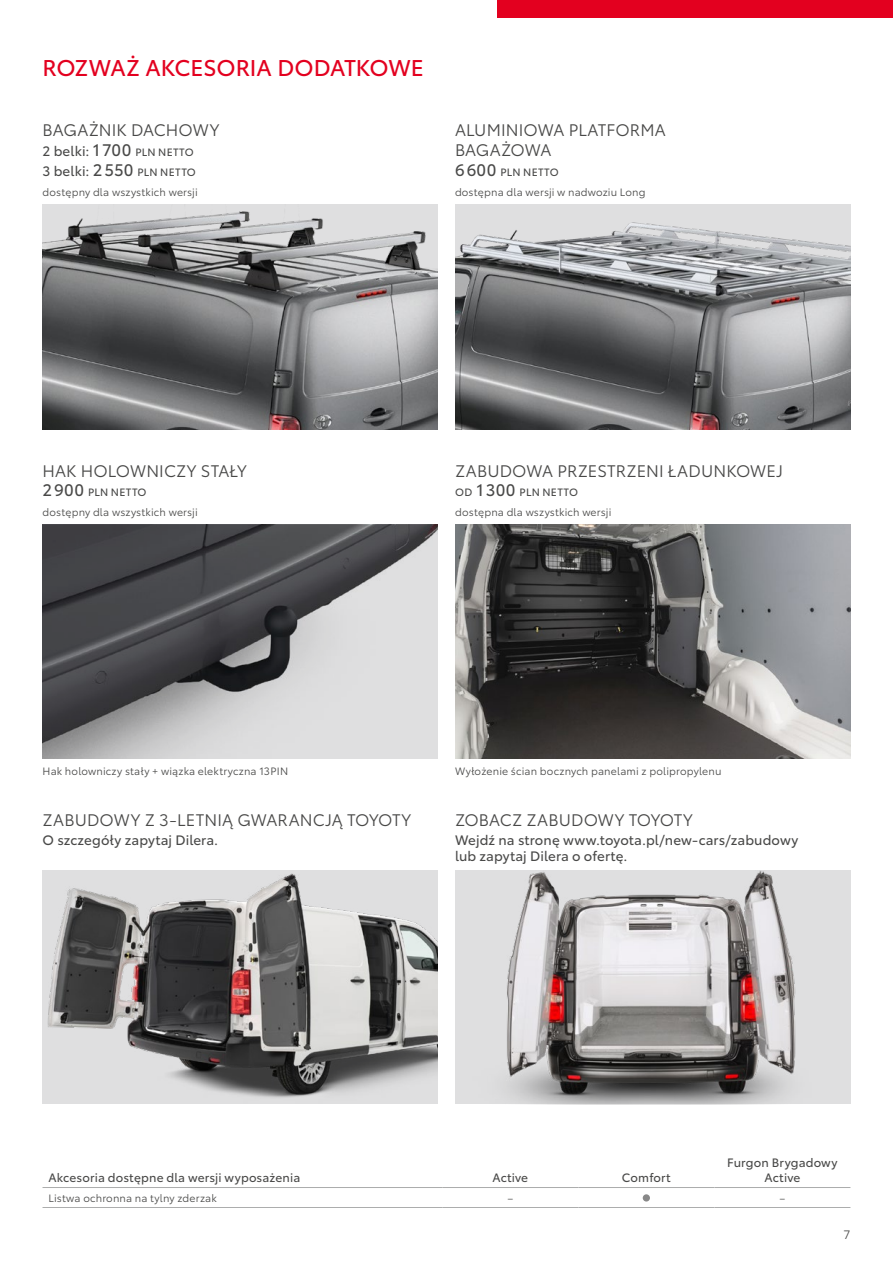
<style>
.page{position:relative;width:893px;height:1263px;background:#fff}
.page>*{position:absolute;margin:0;border:0;box-sizing:border-box;transform-origin:0 0}
.t1{font:22.5px "Toyota Type";letter-spacing:-.005em;color:#e3001f}
.t2{font:16.5px/19.8px "Toyota Type";letter-spacing:.005em;color:#494948}
.t3{font:13.5px/16.2px "Toyota Type";letter-spacing:.005em;color:#494948}
.t4{font:12px/15px "Toyota Type";letter-spacing:.015em;color:#494948;text-align:center}
.t5{font:12px "Toyota Type";color:#494948}
.t6{font:10.5px "Toyota Type";letter-spacing:.015em;color:#494948}
.t7{font:10.5px/19.8px "Toyota Type";letter-spacing:.025em;color:#494948}
.s1{font-size:13.5px}
.s2{font-size:16.5px}
</style>
<div class="page">
<div style="left:497px;top:0;width:396px;height:17px;background:#e3001f"></div>
<img style="left:43px;top:204px;width:395px;height:225px">
<img style="left:455px;top:204px;width:395px;height:225px">
<img style="left:455px;top:525px;width:396px;height:234px">
<img style="left:43px;top:525px;width:395px;height:234px">
<img style="left:43px;top:870px;width:395px;height:234px">
<div style="left:455px;top:870px;width:395px;height:234px;background:#dfdfe0"></div>
<img style="left:507px;top:870px;width:289px;height:234px">
<hr style="left:43px;top:1187px;width:399px;height:1px;background:#acadad">
<hr style="left:442px;top:1187px;width:136px;height:1px;background:#acadad">
<hr style="left:578px;top:1187px;width:136px;height:1px;background:#acadad">
<hr style="left:714px;top:1187px;width:136px;height:1px;background:#acadad">
<hr style="left:43px;top:1207px;width:399px;height:1px;background:#acadad">
<hr style="left:442px;top:1207px;width:136px;height:1px;background:#acadad">
<hr style="left:578px;top:1207px;width:136px;height:1px;background:#acadad">
<hr style="left:714px;top:1207px;width:136px;height:1px;background:#acadad">
<div style="left:643px;top:1194px;width:7px;height:7px;background:#888;border-radius:50%"></div>
<h1 class="t1" style="left:43px;top:51px;width:383px">ROZWAŻ AKCESORIA DODATKOWE</h1>
<h2 class="t2" style="left:43px;top:119px;width:178px">BAGAŻNIK DACHOWY</h2>
<p class="t7" style="left:43px;top:141px;width:155px"><span class="s1">2 belki:</span> <span class="s2">1700</span> PLN NETTO<br><span class="s1">3 belki:</span> <span class="s2">2550</span> PLN NETTO</p>
<p class="t6" style="left:43px;top:184px;width:157px">dostępny dla wszystkich wersji</p>
<h2 class="t2" style="left:455px;top:119px;width:212px">ALUMINIOWA PLATFORMA<br>BAGAŻOWA</h2>
<p class="t7" style="left:455px;top:161px;width:105px"><span class="s2">6600</span> PLN NETTO</p>
<p class="t6" style="left:455px;top:184px;width:192px">dostępna dla wersji w nadwoziu Long</p>
<h2 class="t2" style="left:43px;top:460px;width:206px">HAK HOLOWNICZY STAŁY</h2>
<p class="t7" style="left:43px;top:482px;width:106px"><span class="s2">2900</span> PLN NETTO</p>
<h2 class="t2" style="left:455px;top:460px;width:329px">ZABUDOWA PRZESTRZENI ŁADUNKOWEJ</h2>
<p class="t7" style="left:455px;top:482px;width:124px">OD <span class="s2">1300</span> PLN NETTO</p>
<p class="t6" style="left:43px;top:505px;width:157px">dostępny dla wszystkich wersji</p>
<p class="t6" style="left:455px;top:505px;width:158px">dostępna dla wszystkich wersji</p>
<p class="t6" style="left:43px;top:764px;width:247px">Hak holowniczy stały + wiązka elektryczna 13PIN</p>
<p class="t6" style="left:455px;top:764px;width:268px">Wyłożenie ścian bocznych panelami z polipropylenu</p>
<h2 class="t2" style="left:43px;top:809px;width:370px">ZABUDOWY Z 3-LETNIĄ GWARANCJĄ TOYOTY</h2>
<p class="t3" style="left:43px;top:831px;width:177px">O szczegóły zapytaj Dilera.</p>
<h2 class="t2" style="left:455px;top:809px;width:239px">ZOBACZ ZABUDOWY TOYOTY</h2>
<p class="t3" style="left:455px;top:831px;width:345px">Wejdź na stronę www.toyota.pl/new-cars/zabudowy lub zapytaj Dilera o ofertę.</p>
<p class="t4" style="left:49px;top:1169px;width:253px">Akcesoria dostępne dla wersji wyposażenia</p>
<p class="t4" style="left:492px;top:1169px;width:37px">Active</p>
<p class="t4" style="left:622px;top:1169px;width:50px">Comfort</p>
<p class="t4" style="left:727px;top:1154px;width:112px">Furgon Brygadowy<br>Active</p>
<p class="t6" style="left:48px;top:1190px;width:170px">Listwa ochronna na tylny zderzak</p>
<p class="t6" style="left:507px;top:1190px;width:7px">–</p>
<p class="t6" style="left:779px;top:1190px;width:7px">–</p>
<p class="t5" style="left:843px;top:1226px;width:8px">7</p>
</div>
